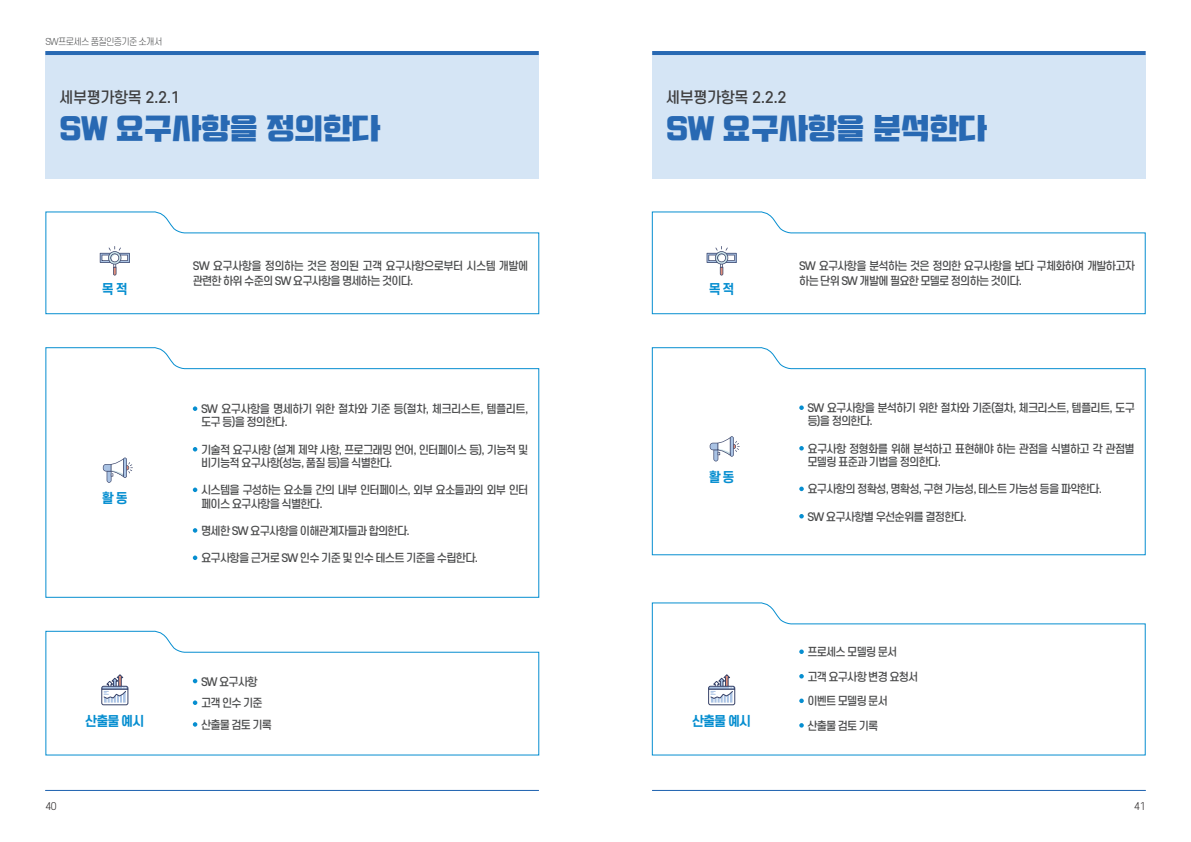
<style>
.page{position:relative;width:1191px;height:842px;background:#fff}
.page>*{position:absolute;margin:0;border:0;box-sizing:border-box;transform-origin:0 0}
.t1{font:30px "Typo Ssangmun Dong B";letter-spacing:-.03em;color:#2869b3}
.t2{font:500 15px "S Core Dream 5";letter-spacing:-.03em;color:#3e3e3f}
.t3{font:700 13px "S Core Dream 6";letter-spacing:-.08em;color:#068ed0}
.t4{font:500 11px/13.2px "S Core Dream 5";letter-spacing:-.08em;color:#4a4b4c}
.t5{font:500 11px/15px "S Core Dream 5";letter-spacing:-.055em;color:#4a4b4c}
.t6{font:500 11px/13.2px "S Core Dream 5";letter-spacing:-.06em;color:#4a4b4c}
.t7{font:300 10px "S Core Dream 3";color:#231f20}
.t8{font:300 9px "S Core Dream 3";letter-spacing:-.08em;color:#4b4c4d}
</style>
<div class="page">
<div style="left:45px;top:51px;width:494px;height:128px;background:#d5e5f5"></div>
<div style="left:652px;top:51px;width:493px;height:128px;background:#d5e5f5"></div>
<hr style="left:45px;top:51px;width:494px;height:4px;background:#2869b3">
<hr style="left:45px;top:790px;width:494px;height:1px;background:#2869b3">
<hr style="left:652px;top:51px;width:493px;height:4px;background:#2869b3">
<hr style="left:652px;top:790px;width:493px;height:1px;background:#2869b3">
<svg style="left:45px;top:347px;width:495px;height:251px"></svg>
<svg style="left:651px;top:347px;width:495px;height:209px"></svg>
<svg style="left:193px;top:406px;width:4px;height:5px"></svg>
<svg style="left:193px;top:447px;width:4px;height:4px"></svg>
<svg style="left:193px;top:488px;width:4px;height:4px"></svg>
<svg style="left:193px;top:528px;width:4px;height:5px"></svg>
<svg style="left:193px;top:555px;width:4px;height:5px"></svg>
<svg style="left:799px;top:405px;width:5px;height:5px"></svg>
<svg style="left:799px;top:446px;width:5px;height:5px"></svg>
<svg style="left:799px;top:487px;width:5px;height:4px"></svg>
<svg style="left:799px;top:514px;width:5px;height:4px"></svg>
<svg style="left:103px;top:458px;width:30px;height:25px"></svg>
<svg style="left:709px;top:436px;width:30px;height:25px"></svg>
<svg style="left:45px;top:211px;width:495px;height:104px"></svg>
<svg style="left:651px;top:211px;width:495px;height:104px"></svg>
<svg style="left:100px;top:246px;width:30px;height:29px"></svg>
<svg style="left:706px;top:246px;width:30px;height:29px"></svg>
<svg style="left:45px;top:630px;width:495px;height:126px"></svg>
<svg style="left:651px;top:602px;width:495px;height:154px"></svg>
<svg style="left:101px;top:674px;width:28px;height:31px"></svg>
<svg style="left:708px;top:674px;width:27px;height:31px"></svg>
<svg style="left:193px;top:679px;width:4px;height:4px"></svg>
<svg style="left:193px;top:700px;width:4px;height:5px"></svg>
<svg style="left:193px;top:722px;width:4px;height:5px"></svg>
<svg style="left:799px;top:649px;width:5px;height:5px"></svg>
<svg style="left:799px;top:674px;width:5px;height:4px"></svg>
<svg style="left:799px;top:698px;width:5px;height:5px"></svg>
<svg style="left:799px;top:723px;width:5px;height:5px"></svg>
<p class="t8" style="left:45px;top:35px;width:118px">SW프로세스 품질인증기준 소개서</p>
<h2 class="t2" style="left:60px;top:86px;width:122px">세부평가항목 2.2.1</h2>
<h1 class="t1" style="left:60px;top:112px;width:323px">SW 요구사항을 정의한다</h1>
<h2 class="t2" style="left:666px;top:86px;width:122px">세부평가항목 2.2.2</h2>
<h1 class="t1" style="left:666px;top:112px;width:323px">SW 요구사항을 분석한다</h1>
<p class="t5" style="left:193px;top:258px;width:337px">SW 요구사항을 정의하는 것은 정의된 고객 요구사항으로부터 시스템 개발에 관련한 하위 수준의 SW 요구사항을 명세하는 것이다.</p>
<p class="t4" style="left:799px;top:258px;width:337px;line-height:15px">SW 요구사항을 분석하는 것은 정의한 요구사항을 보다 구체화하여 개발하고자 하는 단위 SW 개발에 필요한 모델로 정의하는 것이다.</p>
<p class="t3" style="left:102px;top:280px;width:27px">목 적</p>
<p class="t3" style="left:708px;top:280px;width:27px">목 적</p>
<p class="t3" style="left:102px;top:489px;width:27px">활 동</p>
<p class="t6" style="left:201px;top:402px;width:329px">SW 요구사항을 명세하기 위한 절차와 기준 등(절차, 체크리스트, 템플리트, 도구 등)을 정의한다.</p>
<p class="t4" style="left:201px;top:443px;width:329px">기술적 요구사항 (설계 제약 사항, 프로그래밍 언어, 인터페이스 등), 기능적 및 비기능적 요구사항(성능, 품질 등)을 식별한다.</p>
<p class="t4" style="left:201px;top:483px;width:329px">시스템을 구성하는 요소들 간의 내부 인터페이스, 외부 요소들과의 외부 인터 페이스 요구사항을 식별한다.</p>
<p class="t4" style="left:201px;top:524px;width:210px">명세한 SW 요구사항을 이해관계자들과 합의한다.</p>
<p class="t4" style="left:201px;top:551px;width:279px">요구사항을 근거로 SW 인수 기준 및 인수 테스트 기준을 수립한다.</p>
<p class="t3" style="left:708px;top:468px;width:27px">활 동</p>
<p class="t4" style="left:201px;top:670px;width:73px;line-height:21.7px">SW 요구사항 고객 인수 기준 산출물 검토 기록</p>
<p class="t3" style="left:85px;top:712px;width:61px">산출물 예시</p>
<p class="t3" style="left:692px;top:712px;width:61px">산출물 예시</p>
<p class="t4" style="left:807px;top:401px;width:329px">SW 요구사항을 분석하기 위한 절차와 기준(절차, 체크리스트, 템플리트, 도구 등)을 정의한다.</p>
<p class="t4" style="left:807px;top:442px;width:329px">요구사항 정형화를 위해 분석하고 표현해야 하는 관점을 식별하고 각 관점별 모델링 표준과 기법을 정의한다.</p>
<p class="t4" style="left:807px;top:482px;width:296px">요구사항의 정확성, 명확성, 구현 가능성, 테스트 가능성 등을 파악한다.</p>
<p class="t4" style="left:807px;top:510px;width:161px">SW 요구사항별 우선순위를 결정한다.</p>
<p class="t4" style="left:807px;top:645px;width:91px">프로세스 모델링 문서</p>
<p class="t4" style="left:807px;top:670px;width:112px">고객 요구사항 변경 요청서</p>
<p class="t4" style="left:807px;top:694px;width:82px">이벤트 모델링 문서</p>
<p class="t4" style="left:807px;top:719px;width:73px">산출물 검토 기록</p>
<p class="t7" style="left:45px;top:799px;width:13px">40</p>
<p class="t7" style="left:1134px;top:799px;width:13px">41</p>
</div>
